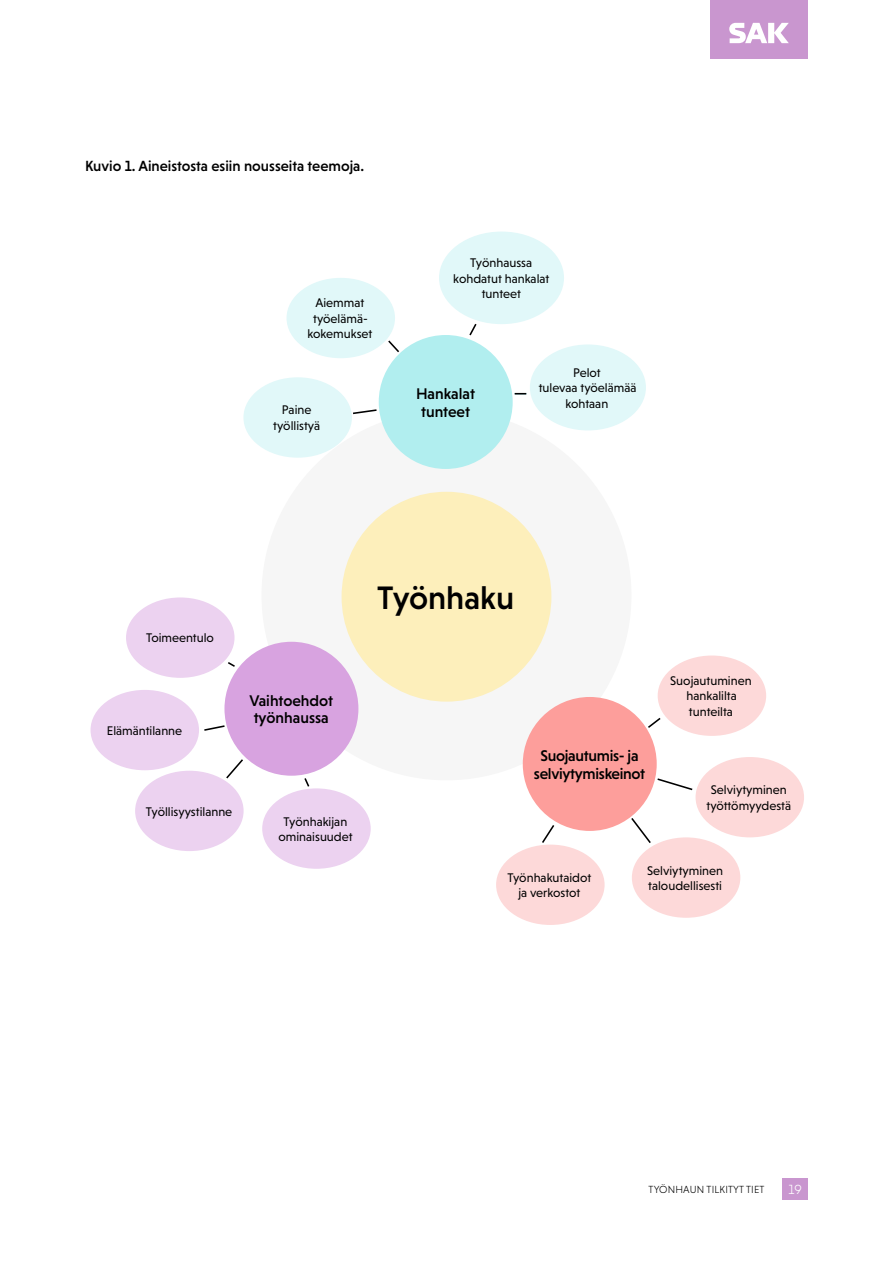
<style>
.page{position:relative;width:893px;height:1263px;background:#fff}
.page>*{position:absolute;margin:0;border:0;box-sizing:border-box;transform-origin:0 0}
.t1{font:500 33px "Niveau Grotesk";color:#000}
.t2{font:500 15.75px/17.2px "Niveau Grotesk";letter-spacing:-.01em;color:#000}
.t3{font:500 15px "Niveau Grotesk";color:#000}
.t4{font:300 13.5px "Niveau Grotesk";color:#fff}
.t5{font:12.75px/15.6px "Niveau Grotesk";color:#000;text-align:center}
.t6{font:300 10.5px "Niveau Grotesk";letter-spacing:.015em;color:#000}
</style>
<div class="page">
<div style="left:710px;top:0;width:98px;height:58px;background:#c996cf"></div>
<svg style="left:729px;top:23px;width:60px;height:20px"></svg>
<div style="left:782px;top:1178px;width:26px;height:21px;background:#c996cf"></div>
<div style="left:261px;top:410px;width:370px;height:370px;background:#f6f6f6;border-radius:50%"></div>
<div style="left:342px;top:492px;width:209px;height:210px;background:#fdefbb;border-radius:50%"></div>
<div style="left:379px;top:335px;width:134px;height:134px;background:#b1eeef;border-radius:50%"></div>
<div style="left:243px;top:377px;width:109px;height:81px;background:#e1f8f9;border-radius:50%"></div>
<div style="left:287px;top:278px;width:108px;height:80px;background:#e1f8f9;border-radius:50%"></div>
<div style="left:439px;top:232px;width:125px;height:92px;background:#e1f8f9;border-radius:50%"></div>
<div style="left:530px;top:344px;width:116px;height:86px;background:#e1f8f9;border-radius:50%"></div>
<svg style="left:388px;top:340px;width:13px;height:14px"></svg>
<svg style="left:469px;top:323px;width:8px;height:13px"></svg>
<svg style="left:351px;top:409px;width:26px;height:6px"></svg>
<div style="left:224px;top:642px;width:134px;height:134px;background:#d8a3e0;border-radius:50%"></div>
<div style="left:91px;top:690px;width:108px;height:80px;background:#ecd2f0;border-radius:50%"></div>
<svg style="left:204px;top:725px;width:21px;height:6px"></svg>
<div style="left:126px;top:597px;width:109px;height:81px;background:#ecd2f0;border-radius:50%"></div>
<div style="left:135px;top:771px;width:109px;height:80px;background:#ecd2f0;border-radius:50%"></div>
<div style="left:262px;top:788px;width:109px;height:81px;background:#ecd2f0;border-radius:50%"></div>
<svg style="left:228px;top:662px;width:7px;height:5px"></svg>
<svg style="left:226px;top:759px;width:17px;height:20px"></svg>
<svg style="left:304px;top:778px;width:6px;height:9px"></svg>
<div style="left:523px;top:697px;width:134px;height:134px;background:#fd9e9b;border-radius:50%"></div>
<div style="left:658px;top:655px;width:108px;height:81px;background:#fdd9d9;border-radius:50%"></div>
<div style="left:695px;top:757px;width:109px;height:80px;background:#fdd9d9;border-radius:50%"></div>
<div style="left:632px;top:837px;width:108px;height:81px;background:#fdd9d9;border-radius:50%"></div>
<div style="left:496px;top:844px;width:109px;height:81px;background:#fdd9d9;border-radius:50%"></div>
<svg style="left:630px;top:816px;width:21px;height:27px"></svg>
<svg style="left:657px;top:778px;width:36px;height:13px"></svg>
<svg style="left:646px;top:717px;width:15px;height:12px"></svg>
<svg style="left:542px;top:825px;width:13px;height:18px"></svg>
<p class="t3" style="left:85px;top:157px;width:281px">Kuvio 1. Aineistosta esiin nousseita teemoja.</p>
<p class="t5" style="left:307px;top:295px;width:66px">Aiemmat työelämä&shy;kokemukset</p>
<p class="t5" style="left:453px;top:255px;width:98px">Työnhaussa kohdatut hankalat tunteet</p>
<p class="t2" style="left:416px;top:385px;width:61px">Hankalat</p>
<p class="t5" style="left:282px;top:402px;width:31px">Paine</p>
<p class="t2" style="left:421px;top:402px;width:50px">tunteet</p>
<p class="t5" style="left:273px;top:418px;width:48px">työllistyä</p>
<p class="t5" style="left:539px;top:364px;width:99px">Pelot<br>tulevaa työelämää kohtaan</p>
<p class="t5" style="left:146px;top:630px;width:70px">Toimeentulo</p>
<p class="t5" style="left:107px;top:723px;width:77px">Elämäntilanne</p>
<p class="t2" style="left:249px;top:692px;width:85px">Vaihtoehdot työnhaussa</p>
<p class="t5" style="left:146px;top:803px;width:88px">Työllisyystilanne</p>
<p class="t5" style="left:278px;top:813px;width:76px">Työnhakijan ominaisuudet</p>
<h1 class="t1" style="left:377px;top:579px;width:139px">Työnhaku</h1>
<p class="t2" style="left:534px;top:747px;width:113px;text-align:center">Suojautumis- ja selviytymiskeinot</p>
<p class="t5" style="left:670px;top:673px;width:83px">Suojautuminen hankalilta tunteilta</p>
<p class="t5" style="left:706px;top:782px;width:86px">Selviytyminen työttömyydestä</p>
<p class="t5" style="left:508px;top:869px;width:85px">Työnhakutaidot ja verkostot</p>
<p class="t5" style="left:647px;top:862px;width:77px;text-align:left">Selviytyminen taloudellisesti</p>
<p class="t6" style="left:649px;top:1183px;width:117px">TYÖNHAUN TILKITYT TIET</p>
<p class="t4" style="left:789px;top:1181px;width:15px">19</p>
</div>
